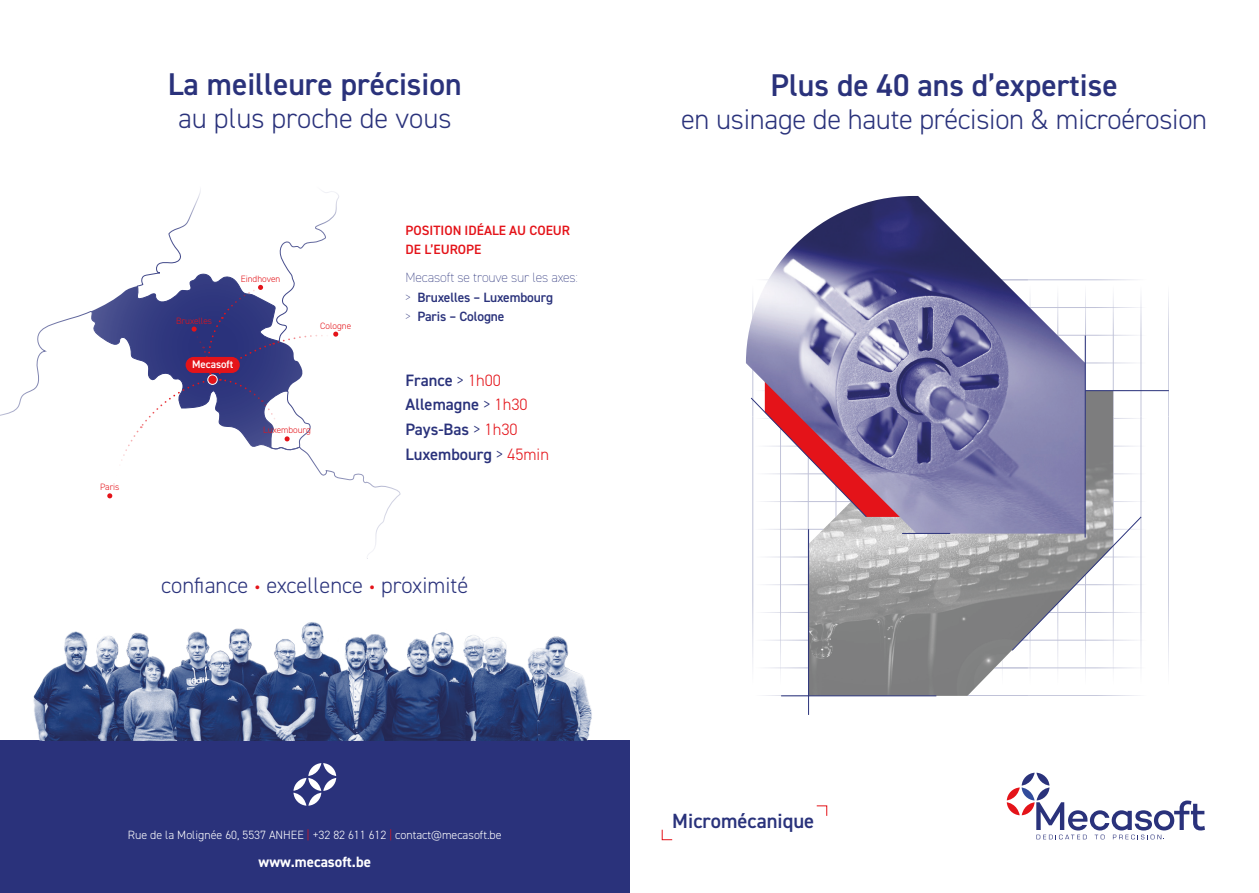
<style>
.page{position:relative;width:1259px;height:893px;background:#fff}
.page>*{position:absolute;margin:0;border:0;box-sizing:border-box;transform-origin:0 0}
.t1{font:600 31.5px "DIN2014";color:#2a327b}
.t2{font:300 28.5px "DIN2014";letter-spacing:-.01em;color:#2a327b}
.t3{font:300 22.5px "DIN2014";color:#2a327b}
.t4{font:600 20.55px "DIN2014";color:#29327b}
.t5{font:600 16.5px "DIN2014";color:#2a327b}
.t6{font:700 15px "DIN2014";color:#fff}
.t7{font:600 13.5px/19.5px "DIN2014";letter-spacing:-.01em;color:#2a327b}
.t8{font:600 13.5px/19.5px "DIN2014";color:#e41319}
.t9{font:300 12px "DIN2014";color:#fff}
.t10{font:600 10.95px "DIN2014";color:#fff}
.t11{font:300 9.15px "DIN2014";color:#e41319}
.s1{font-weight:200}
.s2{font-weight:300}
.s3{font-weight:300;color:#e41319}
.s4{font-weight:200;color:#e41319}
.s5{color:#e41319}
</style>
<div class="page">
<hr style="left:1085px;top:204px;width:1px;height:212px;background:#2a327b">
<hr style="left:1140px;top:204px;width:1px;height:212px;background:#2a327b">
<hr style="left:1113px;top:204px;width:1px;height:212px;background:#2a327b">
<hr style="left:1168px;top:204px;width:1px;height:212px;background:#2a327b">
<hr style="left:1168px;top:416px;width:1px;height:367px;background:#2a327b">
<hr style="left:946px;top:416px;width:1px;height:367px;background:#2a327b">
<hr style="left:1057px;top:416px;width:1px;height:367px;background:#2a327b">
<hr style="left:835px;top:416px;width:1px;height:367px;background:#2a327b">
<hr style="left:1113px;top:416px;width:1px;height:367px;background:#2a327b">
<hr style="left:891px;top:416px;width:1px;height:367px;background:#2a327b">
<hr style="left:1002px;top:416px;width:1px;height:367px;background:#2a327b">
<hr style="left:780px;top:416px;width:1px;height:367px;background:#2a327b">
<hr style="left:1140px;top:416px;width:1px;height:367px;background:#2a327b">
<hr style="left:919px;top:416px;width:1px;height:367px;background:#2a327b">
<hr style="left:1029px;top:416px;width:1px;height:367px;background:#2a327b">
<hr style="left:808px;top:416px;width:1px;height:367px;background:#2a327b">
<hr style="left:1085px;top:416px;width:1px;height:367px;background:#2a327b">
<hr style="left:863px;top:416px;width:1px;height:367px;background:#2a327b">
<hr style="left:974px;top:416px;width:1px;height:367px;background:#2a327b">
<hr style="left:752px;top:416px;width:1px;height:367px;background:#2a327b">
<hr style="left:874px;top:280px;width:340px;height:1px;background:#2a327b">
<hr style="left:874px;top:501px;width:340px;height:1px;background:#2a327b">
<hr style="left:874px;top:390px;width:340px;height:1px;background:#2a327b">
<hr style="left:874px;top:612px;width:340px;height:1px;background:#2a327b">
<hr style="left:874px;top:335px;width:340px;height:1px;background:#2a327b">
<hr style="left:874px;top:557px;width:340px;height:1px;background:#2a327b">
<hr style="left:874px;top:446px;width:340px;height:1px;background:#2a327b">
<hr style="left:874px;top:668px;width:340px;height:1px;background:#2a327b">
<hr style="left:874px;top:307px;width:340px;height:1px;background:#2a327b">
<hr style="left:874px;top:529px;width:340px;height:1px;background:#2a327b">
<hr style="left:874px;top:418px;width:340px;height:1px;background:#2a327b">
<hr style="left:874px;top:640px;width:340px;height:1px;background:#2a327b">
<hr style="left:874px;top:363px;width:340px;height:1px;background:#2a327b">
<hr style="left:874px;top:584px;width:340px;height:1px;background:#2a327b">
<hr style="left:874px;top:474px;width:340px;height:1px;background:#2a327b">
<hr style="left:874px;top:695px;width:340px;height:1px;background:#2a327b">
<hr style="left:688px;top:695px;width:340px;height:1px;background:#2a327b">
<hr style="left:688px;top:474px;width:340px;height:1px;background:#2a327b">
<hr style="left:688px;top:584px;width:340px;height:1px;background:#2a327b">
<hr style="left:688px;top:363px;width:340px;height:1px;background:#2a327b">
<hr style="left:688px;top:640px;width:340px;height:1px;background:#2a327b">
<hr style="left:688px;top:418px;width:340px;height:1px;background:#2a327b">
<hr style="left:688px;top:529px;width:340px;height:1px;background:#2a327b">
<hr style="left:688px;top:307px;width:340px;height:1px;background:#2a327b">
<hr style="left:688px;top:668px;width:340px;height:1px;background:#2a327b">
<hr style="left:688px;top:446px;width:340px;height:1px;background:#2a327b">
<hr style="left:688px;top:557px;width:340px;height:1px;background:#2a327b">
<hr style="left:688px;top:335px;width:340px;height:1px;background:#2a327b">
<hr style="left:688px;top:612px;width:340px;height:1px;background:#2a327b">
<hr style="left:688px;top:390px;width:340px;height:1px;background:#2a327b">
<hr style="left:688px;top:501px;width:340px;height:1px;background:#2a327b">
<hr style="left:688px;top:280px;width:340px;height:1px;background:#2a327b">
<div style="left:0;top:741px;width:629px;height:152px;background:#2a327b"></div>
<img style="left:24px;top:622px;width:582px;height:119px">
<img style="left:809px;top:391px;width:304px;height:305px">
<hr style="left:781px;top:696px;width:155px;height:1px;background:#2a327b">
<img style="left:746px;top:196px;width:339px;height:338px">
<svg style="left:1006px;top:773px;width:199px;height:66px"></svg>
<svg style="left:1011px;top:516px;width:130px;height:135px"></svg>
<svg style="left:293px;top:763px;width:43px;height:43px"></svg>
<hr style="left:1085px;top:335px;width:1px;height:202px;background:#2a327b">
<hr style="left:902px;top:533px;width:48px;height:1px;background:#2a327b">
<svg style="left:750px;top:304px;width:222px;height:213px;background:#a593b3"></svg>
<svg style="left:816px;top:805px;width:11px;height:11px"></svg>
<svg style="left:661px;top:829px;width:12px;height:11px"></svg>
<svg style="left:91px;top:273px;width:247px;height:225px"></svg>
<div style="left:186px;top:357px;width:54px;height:16px;background:#e41319;border-radius:8px"></div>
<p class="t11" style="left:100px;top:482px;width:21px">Paris</p>
<p class="t1" style="left:168px;top:64px;width:295px">La meilleure précision</p>
<p class="t2" style="left:178px;top:101px;width:275px">au plus proche de vous</p>
<p class="t11" style="left:176px;top:315px;width:37px">Bruxelles</p>
<p class="t11" style="left:241px;top:273px;width:41px">Eindhoven</p>
<p class="t10" style="left:192px;top:357px;width:43px">Mecasoft</p>
<p class="t11" style="left:320px;top:320px;width:32px">Cologne</p>
<p class="t11" style="left:263px;top:425px;width:49px">Luxembourg</p>
<p class="t8" style="left:405px;top:220px;width:166px">POSITION IDÉALE AU COEUR<br>DE L’EUROPE</p>
<p class="t7" style="left:405px;top:268px;width:174px"><span class="s1">Mecasoft se trouve sur les axes: &gt;</span> Bruxelles – Luxembourg<br><span class="s1">&gt;</span> Paris – Cologne</p>
<p class="t5" style="left:405px;top:369px;width:97px">France <span class="s2">&gt;</span> <span class="s3">1h00</span></p>
<p class="t5" style="left:405px;top:394px;width:123px">Allemagne <span class="s2">&gt;</span> <span class="s3">1h30</span></p>
<p class="t5" style="left:405px;top:419px;width:114px">Pays-Bas <span class="s2">&gt;</span> <span class="s3">1h30</span></p>
<p class="t5" style="left:405px;top:443px;width:145px">Luxembourg <span class="s2">&gt;</span> <span class="s3">45min</span></p>
<p class="t3" style="left:161px;top:571px;width:308px">confiance <span class="s4">•</span> excellence <span class="s4">•</span> proximité</p>
<p class="t9" style="left:128px;top:827px;width:375px">Rue de la Molignée 60, 5537 ANHEE <span class="s5">|</span> +32 82 611 612 <span class="s5">|</span> contact@mecasoft.be</p>
<p class="t6" style="left:258px;top:852px;width:114px">www.mecasoft.be</p>
<p class="t1" style="left:770px;top:64px;width:349px">Plus de 40 ans d’expertise</p>
<p class="t2" style="left:681px;top:101px;width:527px">en usinage de haute précision &amp; microérosion</p>
<p class="t4" style="left:672px;top:807px;width:144px">Micromécanique</p>
</div>
